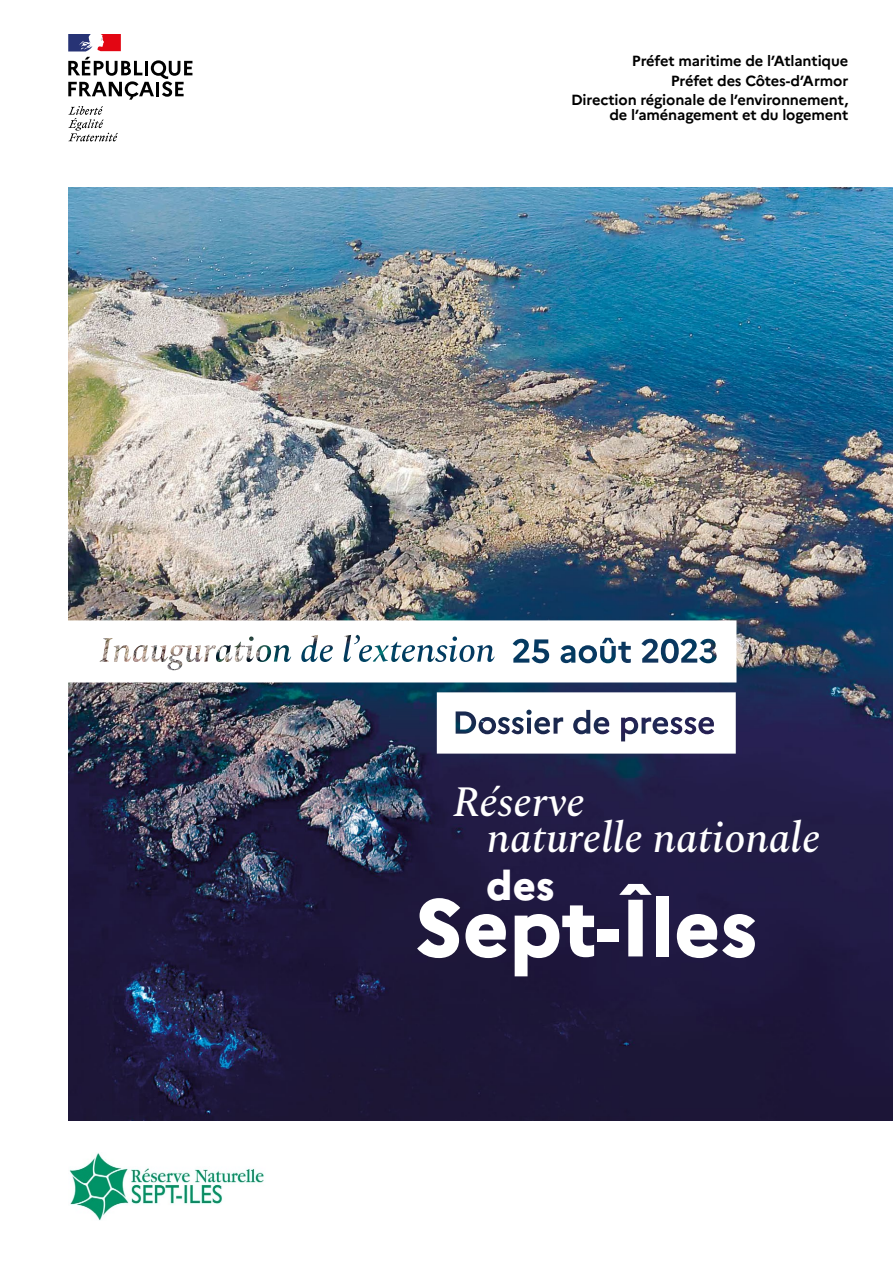
<style>
.page{position:relative;width:893px;height:1263px;background:#fff}
.page>*{position:absolute;margin:0;border:0;box-sizing:border-box;transform-origin:0 0}
.t1{font:800 81px "Marianne";color:#fff}
.t2{font:italic 500 42.6px "Spectral";color:#fff}
.t3{font:800 40.5px "Marianne";color:#fff}
.t4{font:700 14.7px/15px "Marianne";letter-spacing:-.01em;color:#000;text-align:right}
</style>
<div class="page">
<svg style="left:68px;top:57px;width:124px;height:43px"></svg>
<svg style="left:68px;top:106px;width:50px;height:35px"></svg>
<svg style="left:68px;top:34px;width:53px;height:17px"></svg>
<img style="left:68px;top:188px;width:825px;height:932px">
<img style="left:69px;top:1153px;width:195px;height:68px">
<svg style="left:437px;top:692px;width:299px;height:62px"></svg>
<svg style="left:68px;top:620px;width:668px;height:62px"></svg>
<p class="t4" style="left:632px;top:52px;width:218px">Préfet maritime de l’Atlantique</p>
<p class="t4" style="left:671px;top:72px;width:179px">Préfet des Côtes-d’Armor</p>
<p class="t4" style="left:571px;top:91px;width:279px">Direction régionale de l’environnement, de l’aménagement et du logement</p>
<p class="t2" style="left:453px;top:771px;width:133px">Réserve</p>
<h2 class="t2" style="left:487px;top:807px;width:335px">naturelle nationale</h2>
<h3 class="t3" style="left:486px;top:854px;width:70px">des</h3>
<h1 class="t1" style="left:415px;top:865px;width:344px">Sept-Îles</h1>
</div>
